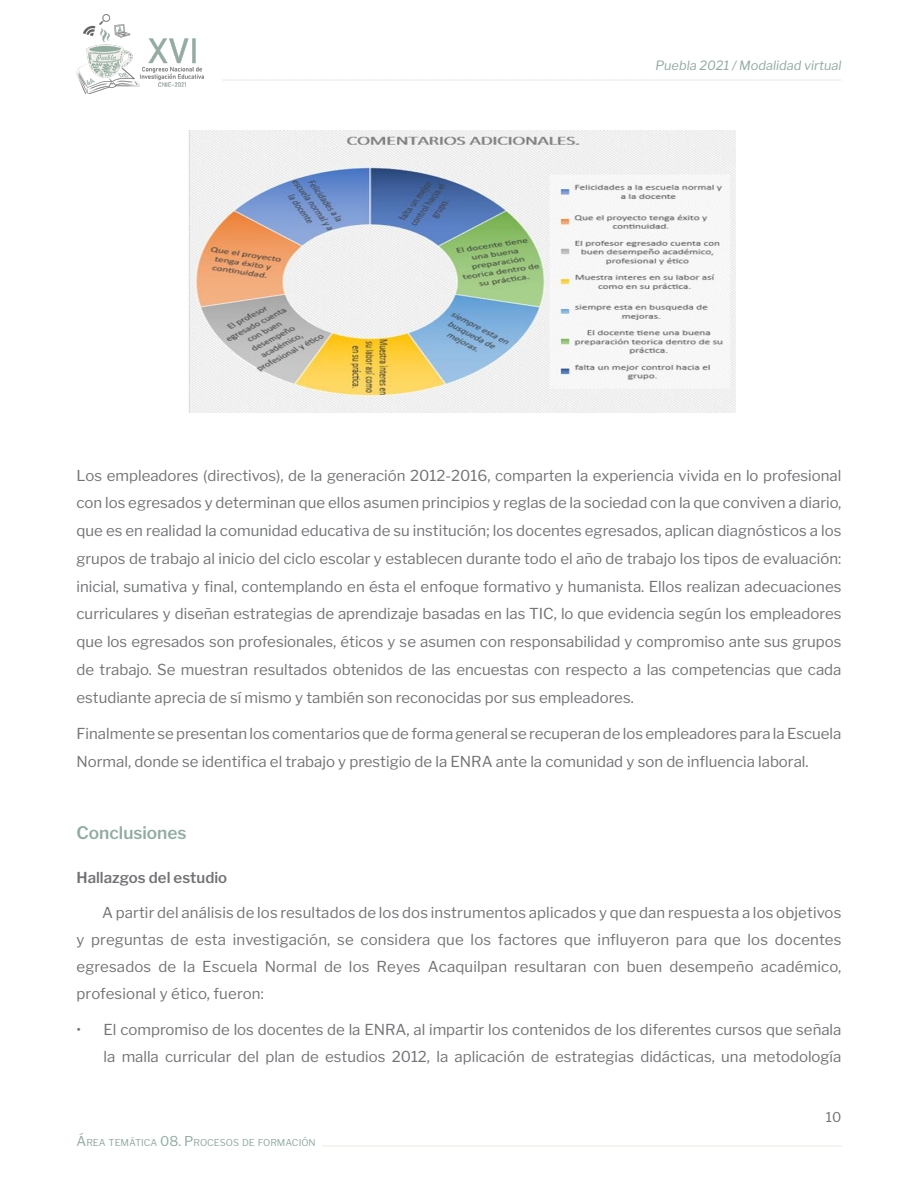
<style>
.page{position:relative;width:918px;height:1188px;background:#fff}
.page>*{position:absolute;margin:0;border:0;box-sizing:border-box;transform-origin:0 0}
.parrafo_general{font:600 17.25px "Libre Franklin";color:#92aca0}
.t1{font:16.5px/28.5px "Times New Roman";letter-spacing:-.005em;color:#231f20;text-align:justify}
.parrafo_general-2{font:15px/27.8px "Libre Franklin";color:#727376;text-align:justify}
.primer_parrafo{font:15px/27px "Libre Franklin";letter-spacing:.01em;color:#727376;text-align:justify}
.parrafo_general-3{font:600 15px "Libre Franklin";color:#727376}
.t2{font:13.5px "Libre Franklin";color:#727376}
.t3{font:italic 12.75px "Libre Franklin";color:#92aca0}
.t4{font:9.45px "Libre Franklin";color:#92aca0}
.s1{font-size:13.5px}
</style>
<div class="page">
<hr style="left:222px;top:79px;width:619px;height:2px;background:#f2f1ed">
<img style="left:77px;top:15px;width:126px;height:79px">
<hr style="left:322px;top:1145px;width:519px;height:2px;background:#f2f1ed">
<img style="left:188px;top:131px;width:548px;height:282px">
<p class="t3" style="left:655px;top:58px;width:187px">Puebla 2021 / Modalidad virtual</p>
<p class="parrafo_general-2" style="left:77px;top:461px;width:766px">Los empleadores (directivos), de la generación 2012-2016, comparten la experiencia vivida en lo profesional con los egresados y determinan que ellos asumen principios y reglas de la sociedad con la que conviven a diario, que es en realidad la comunidad educativa de su institución; los docentes egresados, aplican diagnósticos a los grupos de trabajo al inicio del ciclo escolar y establecen durante todo el año de trabajo los tipos de evaluación: inicial, sumativa y final, contemplando en ésta el enfoque formativo y humanista. Ellos realizan adecuaciones curriculares y diseñan estrategias de aprendizaje basadas en las TIC, lo que evidencia según los empleadores que los egresados son profesionales, éticos y se asumen con responsabilidad y compromiso ante sus grupos de trabajo. Se muestran resultados obtenidos de las encuestas con respecto a las competencias que cada estudiante aprecia de sí mismo y también son reconocidas por sus empleadores.</p>
<p class="parrafo_general-2" style="left:77px;top:720px;width:766px">Finalmente se presentan los comentarios que de forma general se recuperan de los empleadores para la Escuela<br>Normal, donde se identifica el trabajo y prestigio de la ENRA ante la comunidad y son de influencia laboral.</p>
<p class="t1" style="left:135px;top:460px;width:707px">profesional con los egresados y determinan que ellos asumen principios y reglas de la sociedad con la que conviven a diario, que es en realidad la comunidad educativa de su institución; los docentes egresados, aplican diagnósticos a los grupos de trabajo al inicio del ciclo escolar y establecen durante todo el año de trabajo los tipos de evaluación: inicial, sumativa y final, contemplando en ésta el enfoque formativo y humanista. Ellos realizan adecuaciones curriculares y diseñan estrategias de aprendizaje basadas en las TIC, lo que evidencia según los empleadores que los egresados son profesionales, éticos y se asumen con responsabilidad y compromiso ante sus grupos de trabajo. Se muestran resultados obtenidos de las encuestas con respecto a las competencias que cada estudiante aprecia de sí mismo y también son reconocidas por sus empleadores.</p>
<p class="parrafo_general" style="left:77px;top:823px;width:112px">Conclusiones</p>
<p class="parrafo_general-3" style="left:77px;top:868px;width:152px">Hallazgos del estudio</p>
<p class="primer_parrafo" style="left:77px;top:899px;width:766px;text-indent:26px">A partir del análisis de los resultados de los dos instrumentos aplicados y que dan respuesta a los objetivos y preguntas de esta investigación, se considera que los factores que influyeron para que los docentes egresados de la Escuela Normal de los Reyes Acaquilpan resultaran con buen desempeño académico, profesional y ético, fueron:</p>
<p class="parrafo_general-2" style="left:77px;top:1016px;width:766px;line-height:27px;text-align:right">• El compromiso de los docentes de la ENRA, al impartir los contenidos de los diferentes cursos que señala la malla curricular del plan de estudios 2012, la aplicación de estrategias didácticas, una metodología</p>
<p class="t4" style="left:77px;top:1137px;width:241px"><span class="s1">Á</span>REA TEMÁTICA <span class="s1">08. P</span>ROCESOS DE FORMACIÓN</p>
<p class="t2" style="left:826px;top:1109px;width:17px">10</p>
</div>
